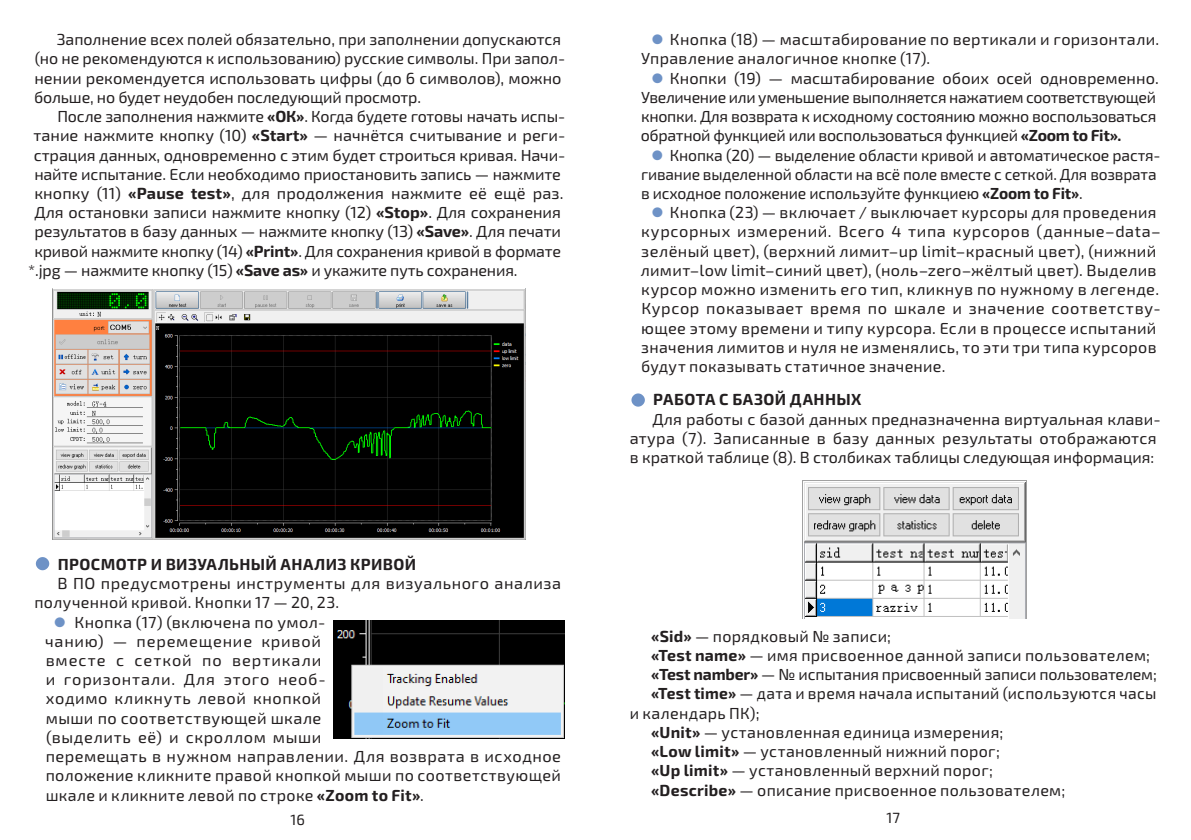
<style>
.page{position:relative;width:1191px;height:840px;background:#fff}
.page>*{position:absolute;margin:0;border:0;box-sizing:border-box;transform-origin:0 0}
.t1{font:16px/19.2px "Exo 2.0";letter-spacing:.01em;color:#231f20}
.t2{font:16px "Exo 2.0";letter-spacing:-.01em;color:#231f20}
.t3{font:16px "Exo 2.0";letter-spacing:-.02em;color:#231f20}
.t4{font:16px "Exo 2.0";letter-spacing:.035em;color:#231f20}
.t5{font:16px "Exo 2.0";letter-spacing:.03em;color:#231f20}
.t6{font:700 16px "Exo 2.0";letter-spacing:.025em;color:#231f20}
.t7{font:16px "Exo 2.0";letter-spacing:.05em;color:#231f20}
.t8{font:16px "Exo 2.0";letter-spacing:.04em;color:#231f20}
.t9{font:16px "Exo 2.0";letter-spacing:.045em;color:#231f20}
.t10{font:16px "Exo 2.0";letter-spacing:.06em;color:#231f20}
.t11{font:14.8px "Exo 2.0";color:#231f20}
.s1{font-weight:700}
.s2{color:#6e92c6}
.s3{font-family:"Exo 2"}
</style>
<div class="page">
<svg style="left:33px;top:553px;width:19px;height:20px"></svg>
<div style="left:29px;top:550px;width:27px;height:26px;border:6px solid #fff;border-radius:50%"></div>
<img style="left:53px;top:289px;width:472px;height:250px">
<img style="left:333px;top:620px;width:231px;height:118px">
<svg style="left:628px;top:390px;width:20px;height:19px"></svg>
<div style="left:625px;top:387px;width:26px;height:26px;border:6px solid #fff;border-radius:50%"></div>
<img style="left:802px;top:480px;width:225px;height:138px">
<p class="t1" style="left:34px;top:30px;width:532px;text-indent:23px">Заполнение всех полей обязательно, при заполнении допускаются (но не рекомендуются к использованию) русские символы. При запол&shy;нении рекомендуется использовать цифры (до 6 символов), можно больше, но будет неудобен последующий просмотр.</p>
<p class="t2" style="left:57px;top:107px;width:509px">После заполнения нажмите <span class="s1">«ОК»</span>. Когда будете готовы начать испы-</p>
<p class="t1" style="left:33px;top:126px;width:533px">тание нажмите кнопку (10) <span class="s1">«Start»</span> — начнётся считывание и реги-</p>
<p class="t2" style="left:34px;top:145px;width:533px">страция данных, одновременно с этим будет строиться кривая. Начи-</p>
<p class="t2" style="left:34px;top:165px;width:528px">найте испытание. Если необходимо приостановить запись — нажмите</p>
<p class="t1" style="left:34px;top:184px;width:531px">кнопку (11) <span class="s1">«Pause test»</span>, для продолжения нажмите её ещё раз.</p>
<p class="t1" style="left:34px;top:203px;width:528px">Для остановки записи нажмите кнопку (12) <span class="s1">«Stop»</span>. Для сохранения</p>
<p class="t2" style="left:35px;top:222px;width:528px">результатов в базу данных — нажмите кнопку (13) <span class="s1">«Save»</span>. Для печати</p>
<p class="t2" style="left:34px;top:241px;width:528px">кривой нажмите кнопку (14) <span class="s1">«Print»</span>. Для сохранения кривой в формате</p>
<p class="t2" style="left:28px;top:261px;width:491px">*.jpg — нажмите кнопку (15) <span class="s1">«Save as»</span> и укажите путь сохранения.</p>
<p class="t6" style="left:58px;top:554px;width:360px">ПРОСМОТР И ВИЗУАЛЬНЫЙ АНАЛИЗ КРИВОЙ</p>
<p class="t5" style="left:57px;top:574px;width:505px">В ПО предусмотрены инструменты для визуального анализа</p>
<p class="t1" style="left:34px;top:593px;width:306px">полученной кривой. Кнопки 17 — 20, 23.</p>
<p class="t1" style="left:53px;top:612px;width:274px"><span class="s2">⚫</span> Кнопка (17) (включена по умол-</p>
<p class="t9" style="left:45px;top:631px;width:277px">чанию) — перемещение кривой</p>
<p class="t10" style="left:46px;top:650px;width:277px">вместе с сеткой по вертикали</p>
<p class="t7" style="left:46px;top:670px;width:281px">и горизонтали. Для этого необ-</p>
<p class="t4" style="left:46px;top:689px;width:277px">ходимо кликнуть левой кнопкой</p>
<p class="t1" style="left:46px;top:708px;width:277px">мыши по соответствующей шкале</p>
<p class="t8" style="left:46px;top:727px;width:277px">(выделить её) и скроллом мыши</p>
<p class="t5" style="left:46px;top:746px;width:517px">перемещать в нужном направлении. Для возврата в исходное</p>
<p class="t1" style="left:46px;top:766px;width:516px">положение кликните правой кнопкой мыши по соответствующей</p>
<p class="t1" style="left:46px;top:785px;width:380px">шкале и кликните левой по строке <span class="s1">«Zoom to Fit»</span>.</p>
<p class="t11" style="left:290px;top:810px;width:16px">16</p>
<p class="t1" style="left:651px;top:30px;width:510px"><span class="s2">⚫</span> Кнопка (18) — масштабирование по вертикали и горизонтали.</p>
<p class="t1" style="left:641px;top:50px;width:290px">Управление аналогичное кнопке (17).</p>
<p class="t1" style="left:651px;top:69px;width:509px"><span class="s2">⚫</span> Кнопки (19) — масштабирование обоих осей одновременно.</p>
<p class="t3" style="left:641px;top:88px;width:516px">Увеличение или уменьшение выполняется нажатием соответствующей</p>
<p class="t3" style="left:641px;top:107px;width:517px">кнопки. Для возврата к исходному состоянию можно воспользоваться</p>
<p class="t3" style="left:640px;top:126px;width:482px">обратной функцией или воспользоваться функцией <span class="s1">«Zoom to Fit».</span></p>
<p class="t2" style="left:651px;top:145px;width:511px"><span class="s2">⚫</span> Кнопка (20) — выделение области кривой и автоматическое растя-</p>
<p class="t2" style="left:641px;top:165px;width:517px">гивание выделенной области на всё поле вместе с сеткой. Для возврата</p>
<p class="t2" style="left:641px;top:184px;width:443px">в исходное положение используйте функциею <span class="s1">«Zoom to Fit»</span>.</p>
<p class="t1" style="left:651px;top:203px;width:507px"><span class="s2">⚫</span> Кнопка (23) — включает / выключает курсоры для проведения</p>
<p class="t4" style="left:641px;top:222px;width:521px">курсорных измерений. Всего 4 типа курсоров (данные–data–</p>
<p class="t1" style="left:641px;top:242px;width:516px">зелёный цвет), (верхний лимит–up limit–красный цвет), (нижний</p>
<p class="t1" style="left:640px;top:261px;width:517px">лимит–low limit–синий цвет), (ноль–zero–жёлтый цвет). Выделив</p>
<p class="t1" style="left:641px;top:280px;width:519px">курсор можно изменить его тип, кликнув по нужному в легенде.</p>
<p class="t4" style="left:641px;top:299px;width:521px">Курсор показывает время по шкале и значение соответству-</p>
<p class="t1" style="left:641px;top:318px;width:517px">ющее этому времени и типу курсора. Если в процессе испытаний</p>
<p class="t1" style="left:641px;top:338px;width:517px">значения лимитов и нуля не изменялись, то эти три типа курсоров</p>
<p class="t1" style="left:641px;top:357px;width:306px">будут показывать статичное значение.</p>
<p class="t6" style="left:653px;top:390px;width:210px">РАБОТА С БАЗОЙ ДАННЫХ</p>
<p class="t1" style="left:629px;top:409px;width:532px;text-indent:23px">Для работы с базой данных предназначенна виртуальная клави&shy;атура (7). Записанные в базу данных результаты отображаются в краткой таблице (8). В столбиках таблицы следующая информация:</p>
<p class="t1" style="left:651px;top:626px;width:241px"><span class="s1">«Sid»</span> — порядковый <span class="s3">№</span> записи;</p>
<p class="t1" style="left:651px;top:645px;width:500px"><span class="s1">«Test name»</span> — имя присвоенное данной записи пользователем;</p>
<p class="t2" style="left:651px;top:664px;width:507px"><span class="s1">«Test namber»</span> — <span class="s3">№</span> испытания присвоенный записи пользователем;</p>
<p class="t1" style="left:651px;top:684px;width:507px"><span class="s1">«Test time»</span> — дата и время начала испытаний (используются часы</p>
<p class="t1" style="left:630px;top:703px;width:131px">и календарь ПК);</p>
<p class="t1" style="left:651px;top:722px;width:354px"><span class="s1">«Unit»</span> — установленная единица измерения;</p>
<p class="t1" style="left:651px;top:741px;width:350px"><span class="s1">«Low limit»</span> — установленный нижний порог;</p>
<p class="t1" style="left:651px;top:761px;width:343px"><span class="s1">«Up limit»</span> — установленный верхний порог;</p>
<p class="t1" style="left:651px;top:780px;width:415px"><span class="s1">«Describe»</span> — описание присвоенное пользователем;</p>
<p class="t11" style="left:886px;top:809px;width:15px">17</p>
</div>
